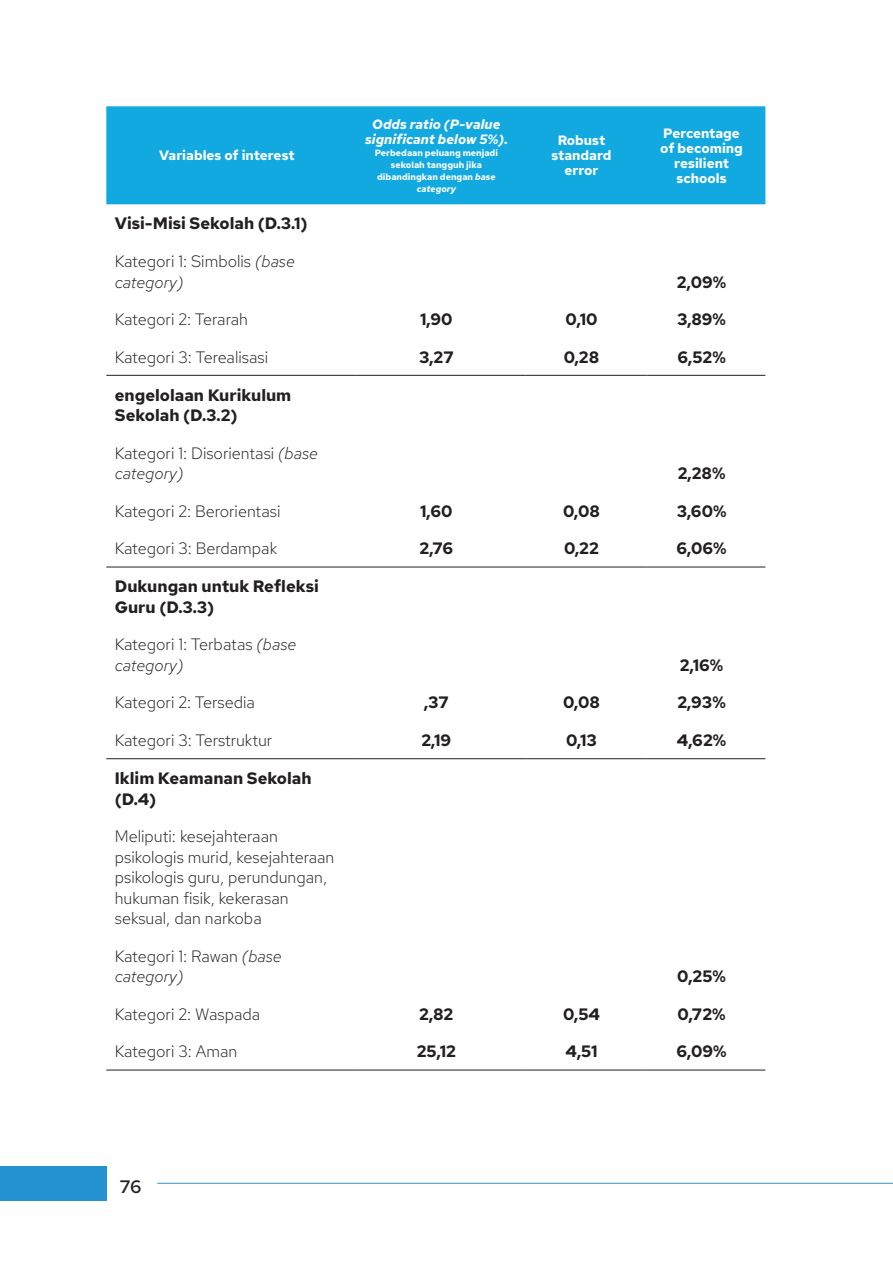
<style>
.page{position:relative;width:893px;height:1263px;background:#fff}
.page>*{position:absolute;margin:0;border:0;box-sizing:border-box;transform-origin:0 0}
.t1{font:500 18px "Red Hat Text";color:#231f20}
.Body{font:300 16.5px/20.5px "Red Hat Text";color:#231f20}
.Body_aling_bawah{font:700 16.5px "Red Hat Text";color:#231f20}
.Body-2{font:700 16.5px/20.5px "Red Hat Text";color:#231f20}
.Table_tittle{font:700 13.5px/15px "Red Hat Text";color:#fff;text-align:center}
.Table_tittle-2{font:italic 700 13.5px/15px "Red Hat Text";color:#fff;text-align:center}
.Table_tittle-3{font:700 9px/12px "Red Hat Text";color:#fff;text-align:center}
.s1{font-style:italic}
.s2{font-style:normal}
</style>
<div class="page">
<div style="left:0;top:1166px;width:106px;height:34px;background:#2491d0"></div>
<hr style="left:157px;top:1183px;width:736px;height:1px;background:#3c8eca">
<div style="left:106px;top:106px;width:659px;height:98px;background:#12a9e1"></div>
<hr style="left:106px;top:375px;width:250px;height:1px;background:#231f20">
<hr style="left:356px;top:375px;width:169px;height:1px;background:#231f20">
<hr style="left:525px;top:375px;width:121px;height:1px;background:#231f20">
<hr style="left:646px;top:375px;width:119px;height:1px;background:#231f20">
<hr style="left:106px;top:567px;width:250px;height:1px;background:#231f20">
<hr style="left:356px;top:567px;width:169px;height:1px;background:#231f20">
<hr style="left:525px;top:567px;width:121px;height:1px;background:#231f20">
<hr style="left:646px;top:567px;width:119px;height:1px;background:#231f20">
<hr style="left:106px;top:758px;width:250px;height:1px;background:#231f20">
<hr style="left:356px;top:758px;width:169px;height:1px;background:#231f20">
<hr style="left:525px;top:758px;width:121px;height:1px;background:#231f20">
<hr style="left:646px;top:758px;width:119px;height:1px;background:#231f20">
<hr style="left:106px;top:1070px;width:250px;height:1px;background:#231f20">
<hr style="left:356px;top:1070px;width:169px;height:1px;background:#231f20">
<hr style="left:525px;top:1070px;width:121px;height:1px;background:#231f20">
<hr style="left:646px;top:1070px;width:119px;height:1px;background:#231f20">
<p class="Table_tittle" style="left:159px;top:148px;width:137px">Variables of interest</p>
<p class="Body-2" style="left:115px;top:213px;width:194px">Visi-Misi Sekolah (D.3.1)</p>
<p class="Body" style="left:115px;top:251px;width:182px">Kategori 1: Simbolis <span class="s1">(base category)</span></p>
<p class="Body" style="left:115px;top:309px;width:135px">Kategori 2: Terarah</p>
<p class="Body" style="left:115px;top:346px;width:155px">Kategori 3: Terealisasi</p>
<p class="Body-2" style="left:115px;top:384px;width:178px">engelolaan Kurikulum<br>Sekolah (D.3.2)</p>
<p class="Body" style="left:115px;top:442px;width:205px">Kategori 1: Disorientasi <span class="s1">(base category)</span></p>
<p class="Body" style="left:115px;top:500px;width:167px">Kategori 2: Berorientasi</p>
<p class="Body" style="left:115px;top:538px;width:164px">Kategori 3: Berdampak</p>
<p class="Body-2" style="left:115px;top:576px;width:206px">Dukungan untuk Refleksi<br>Guru (D.3.3)</p>
<p class="Body" style="left:115px;top:634px;width:183px">Kategori 1: Terbatas <span class="s1">(base category)</span></p>
<p class="Body" style="left:115px;top:692px;width:142px">Kategori 2: Tersedia</p>
<p class="Body" style="left:115px;top:730px;width:159px">Kategori 3: Terstruktur</p>
<p class="Body-2" style="left:115px;top:768px;width:198px">Iklim Keamanan Sekolah (D.4)</p>
<p class="Body" style="left:115px;top:826px;width:221px">Meliputi: kesejahteraan psikologis murid, kesejahteraan psikologis guru, perundungan, hukuman fisik, kekerasan seksual, dan narkoba</p>
<p class="Body" style="left:115px;top:945px;width:169px">Kategori 1: Rawan <span class="s1">(base category)</span></p>
<p class="Body" style="left:115px;top:1003px;width:147px">Kategori 2: Waspada</p>
<p class="Body" style="left:115px;top:1041px;width:124px">Kategori 3: Aman</p>
<p class="Table_tittle-2" style="left:365px;top:116px;width:144px">Odds ratio (P-value significant below 5%)<span class="s2">.</span></p>
<p class="Table_tittle-3" style="left:375px;top:146px;width:125px">Perbedaan peluang menjadi sekolah tangguh jika dibandingkan dengan <span class="s1">base category</span></p>
<p class="Body_aling_bawah" style="left:420px;top:308px;width:34px">1,90</p>
<p class="Body_aling_bawah" style="left:419px;top:346px;width:36px">3,27</p>
<p class="Body_aling_bawah" style="left:420px;top:500px;width:34px">1,60</p>
<p class="Body_aling_bawah" style="left:419px;top:538px;width:35px">2,76</p>
<p class="Body_aling_bawah" style="left:424px;top:692px;width:26px">,37</p>
<p class="Body_aling_bawah" style="left:421px;top:729px;width:31px">2,19</p>
<p class="Body_aling_bawah" style="left:419px;top:1003px;width:36px">2,82</p>
<p class="Body_aling_bawah" style="left:417px;top:1041px;width:41px">25,12</p>
<p class="Table_tittle" style="left:551px;top:133px;width:62px">Robust standard error</p>
<p class="Table_tittle" style="left:660px;top:125px;width:84px">Percentage of becoming resilient schools</p>
<p class="Body_aling_bawah" style="left:566px;top:308px;width:33px">0,10</p>
<p class="Body_aling_bawah" style="left:564px;top:346px;width:37px">0,28</p>
<p class="Body_aling_bawah" style="left:563px;top:500px;width:38px">0,08</p>
<p class="Body_aling_bawah" style="left:564px;top:538px;width:36px">0,22</p>
<p class="Body_aling_bawah" style="left:563px;top:692px;width:38px">0,08</p>
<p class="Body_aling_bawah" style="left:566px;top:729px;width:32px">0,13</p>
<p class="Body_aling_bawah" style="left:677px;top:271px;width:51px">2,09%</p>
<p class="Body_aling_bawah" style="left:677px;top:308px;width:50px">3,89%</p>
<p class="Body_aling_bawah" style="left:677px;top:346px;width:50px">6,52%</p>
<p class="Body_aling_bawah" style="left:678px;top:463px;width:49px">2,28%</p>
<p class="Body_aling_bawah" style="left:677px;top:500px;width:51px">3,60%</p>
<p class="Body_aling_bawah" style="left:676px;top:538px;width:52px">6,06%</p>
<p class="Body_aling_bawah" style="left:680px;top:654px;width:45px">2,16%</p>
<p class="Body_aling_bawah" style="left:677px;top:692px;width:50px">2,93%</p>
<p class="Body_aling_bawah" style="left:677px;top:729px;width:51px">4,62%</p>
<p class="Body_aling_bawah" style="left:563px;top:1003px;width:38px">0,54</p>
<p class="Body_aling_bawah" style="left:566px;top:1041px;width:33px">4,51</p>
<p class="Body_aling_bawah" style="left:677px;top:966px;width:50px">0,25%</p>
<p class="Body_aling_bawah" style="left:678px;top:1003px;width:49px">0,72%</p>
<p class="Body_aling_bawah" style="left:676px;top:1041px;width:52px">6,09%</p>
<p class="t1" style="left:120px;top:1174px;width:23px">76</p>
</div>
